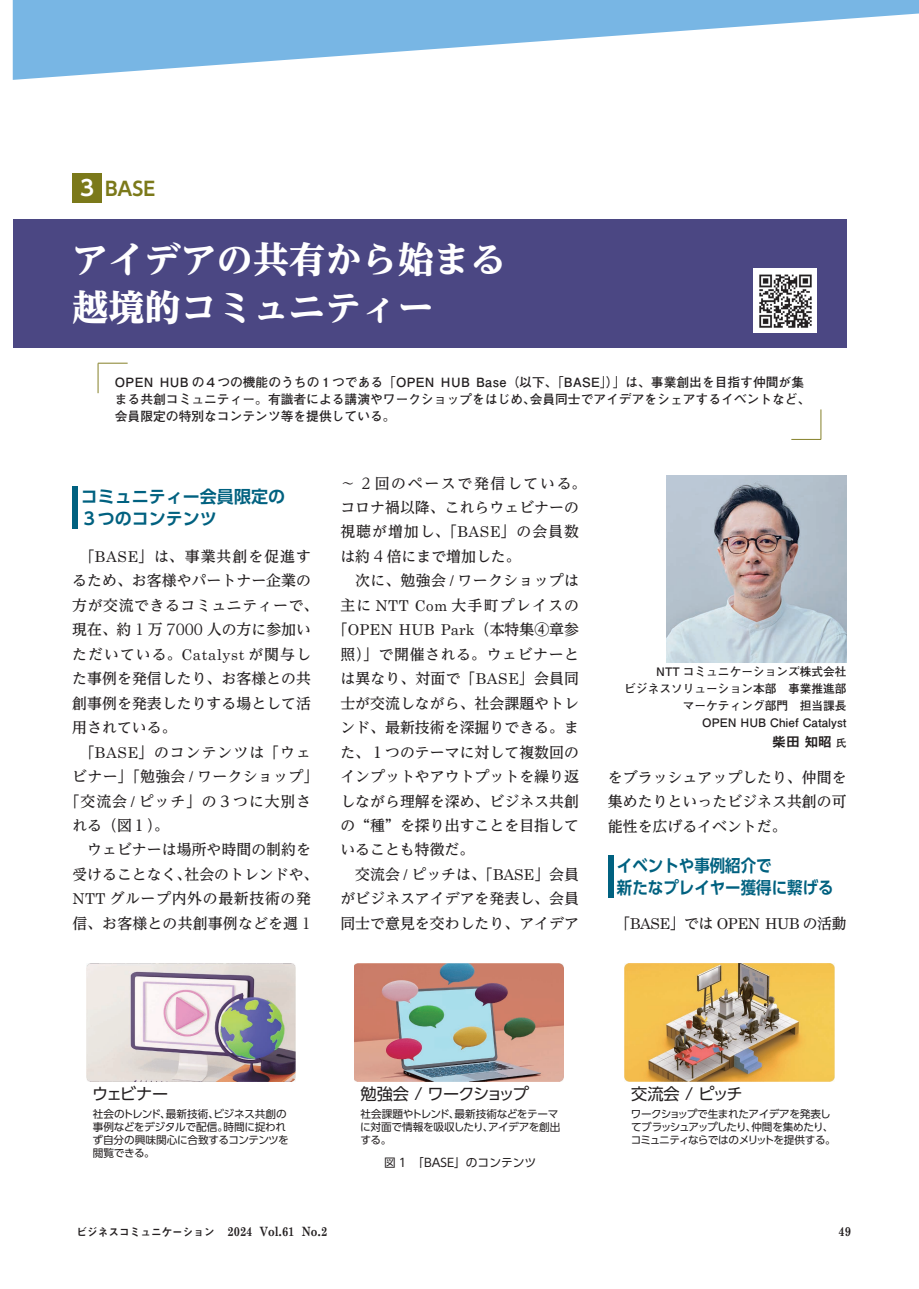
<style>
.page{position:relative;width:919px;height:1289px;background:#fff}
.page>*{position:absolute;margin:0;border:0;box-sizing:border-box;transform-origin:0 0}
.t1{font:800 36.15px/47.8px "UD Reimin Pro";color:#fff}
.t2{font:700 19.2px "UD Shin Go Pro De";color:#7b791a}
.t3{font:700 16.95px/22.4px "UD Shin Go Pro De";color:#006180;scale:.91 1}
.t4{font:700 16.95px/22.4px "UD Shin Go Pro De";color:#006180}
.t5{font:16.2px "UD Shin Go Pro";letter-spacing:-.075em;color:#231f20}
.t6{font:500 14.85px/24.5px "UD Reimin Pro";color:#231f20;text-align:justify}
.t7{font:500 14.85px/24.5px "UD Reimin Pro";letter-spacing:.02em;color:#231f20;text-align:right}
.t8{font:500 14.85px "UD Reimin Pro";letter-spacing:.065em;color:#231f20}
.t9{font:500 14.85px "UD Reimin Pro";letter-spacing:.07em;color:#231f20}
.t10{font:14.85px "Century Sb SI";letter-spacing:.01em;color:#231f20}
.t11{font:14.85px "Century Sb SI";letter-spacing:-.03em;color:#231f20}
.t12{font:500 14.85px "UD Reimin Pro";letter-spacing:.04em;color:#231f20}
.t13{font:500 14.85px "UD Reimin Pro";letter-spacing:.055em;color:#231f20}
.t14{font:500 14.85px "UD Reimin Pro";letter-spacing:.045em;color:#231f20}
.t15{font:13.8px "Midashi Go Pro MB31";color:#231f20}
.t16{font:700 12.75px/17px "Futo Go B101 Pro";color:#231f20}
.t17{font:12.75px "Century Sb Bold SI";color:#231f20;scale:.85 1}
.t18{font:700 11.7px/17px "Futo Go B101 Pro";color:#231f20;text-align:right}
.t19{font:11.7px "UD Shin Go Pro";color:#231f20}
.t20{font:10.65px/12.8px "UD Shin Go Pro";letter-spacing:-.03em;color:#231f20}
.t21{font:10.65px/12.8px "UD Shin Go Pro";letter-spacing:-.055em;color:#231f20}
.s1{font-size:21.3px;color:#fff}
.s2{font-family:"Century Sb SI";font-weight:400}
.s3{font-weight:400}
.s4{font-family:"UD Reimin Pro";font-weight:500}
.s5{font-family:"Futo Go B101 Pro";font-weight:700;font-size:10.65px}
.s6{font-family:"Midashi Go Pro MB31";font-size:10.65px}
</style>
<div class="page">
<svg style="left:13px;top:0;width:905px;height:80px;fill:#78b6e4"></svg>
<hr style="left:97px;top:363px;width:2px;height:30px;background:#8c8835">
<hr style="left:98px;top:362px;width:30px;height:2px;background:#8c8835">
<div style="left:72px;top:173px;width:30px;height:30px;background:#7b791a"></div>
<hr style="left:820px;top:409px;width:1px;height:30px;background:#8c8835">
<hr style="left:791px;top:439px;width:30px;height:1px;background:#8c8835">
<div style="left:72px;top:486px;width:5px;height:42px;background:#006180"></div>
<div style="left:13px;top:219px;width:833px;height:128px;background:#4b4783"></div>
<img style="left:666px;top:475px;width:180px;height:187px">
<img style="left:86px;top:963px;width:209px;height:118px">
<img style="left:624px;top:963px;width:209px;height:118px">
<img style="left:354px;top:963px;width:209px;height:118px">
<div style="left:608px;top:855px;width:5px;height:42px;background:#006180"></div>
<img style="left:753px;top:268px;width:63px;height:64px">
<p class="t2" style="left:80px;top:173px;width:77px"><span class="s1">3</span> BASE</p>
<h1 class="t1" style="left:72px;top:235px;width:435px">アイデアの共有から始まる越境的コミュニティー</h1>
<p class="t16" style="left:115px;top:372px;width:697px">OPEN HUB の４つの機能のうちの１つである「OPEN HUB Base（以下、「BASE」）」は、事業創出を目指す仲間が集まる共創コミュニティー。有識者による講演やワークショップをはじめ、会員同士でアイデアをシェアするイベントなど、会員限定の特別なコンテンツ等を提供している。</p>
<p class="t4" style="left:81px;top:484px;width:206px">コミュニティー会員限定の<br>３つのコンテンツ</p>
<p class="t8" style="left:80px;top:544px;width:233px">「<span class="s2">BASE</span>」は、事業共創を促進す</p>
<p class="t6" style="left:72px;top:568px;width:240px">るため、お客様やパートナー企業の</p>
<p class="t12" style="left:72px;top:593px;width:248px">方が交流できるコミュニティーで、</p>
<p class="t6" style="left:72px;top:617px;width:240px">現在、約 <span class="s3">1</span> 万 <span class="s3">7000</span> 人の方に参加い</p>
<p class="t9" style="left:72px;top:642px;width:240px">ただいている。<span class="s2">Catalyst</span> が関与し</p>
<p class="t6" style="left:72px;top:666px;width:240px">た事例を発信したり、お客様との共</p>
<p class="t6" style="left:72px;top:690px;width:240px">創事例を発表したりする場として活</p>
<p class="t6" style="left:72px;top:715px;width:106px">用されている。</p>
<p class="t8" style="left:80px;top:739px;width:233px">「<span class="s2">BASE</span>」のコンテンツは「ウェ</p>
<p class="t7" style="left:72px;top:763px;width:247px">ビナー」「勉強会 <span class="s2">/</span> ワークショップ」</p>
<p class="t13" style="left:65px;top:788px;width:248px">「交流会 <span class="s2">/</span> ピッチ」の３つに大別さ</p>
<p class="t6" style="left:72px;top:812px;width:98px">れる（図１）。</p>
<p class="t6" style="left:87px;top:837px;width:225px">ウェビナーは場所や時間の制約を</p>
<p class="t6" style="left:72px;top:861px;width:247px">受けることなく、社会のトレンドや、</p>
<p class="t14" style="left:72px;top:886px;width:240px"><span class="s2">NTT</span> グループ内外の最新技術の発</p>
<p class="t6" style="left:72px;top:910px;width:240px">信、お客様との共創事例などを週 <span class="s3">1</span></p>
<p class="t6" style="left:340px;top:470px;width:247px;text-align:left"><span class="s3">～ 2</span> 回のペースで発信している。コロナ禍以降、これらウェビナーの視聴が増加し、「<span class="s2">BASE</span>」の会員数は約 <span class="s3">4</span> 倍にまで増加した。</p>
<p class="t7" style="left:340px;top:568px;width:240px">次に、勉強会 <span class="s2">/</span> ワークショップは主に <span class="s2">NTT Com</span> 大手町プレイスの</p>
<p class="t10" style="left:333px;top:617px;width:247px"><span class="s4">「</span>OPEN HUB Park<span class="s4">（本特集④章参</span></p>
<p class="t6" style="left:340px;top:641px;width:240px">照）」で開催される。ウェビナーとは異なり、対面で「<span class="s2">BASE</span>」会員同士が交流しながら、社会課題やトレンド、最新技術を深掘りできる。また、１つのテーマに対して複数回のインプットやアウトプットを繰り返しながら理解を深め、ビジネス共創の“種”を探り出すことを目指していることも特徴だ。</p>
<p class="t6" style="left:340px;top:861px;width:240px;text-indent:15px">交流会 <span class="s2">/</span> ピッチは、「<span class="s2">BASE</span>」会員がビジネスアイデアを発表し、会員同士で意見を交わしたり、アイデア</p>
<p class="t18" style="left:624px;top:661px;width:224px">NTT コミュニケーションズ株式会社<br>ビジネスソリューション本部　事業推進部マーケティング部門　担当課長<br>OPEN HUB Chief Catalyst</p>
<p class="t15" style="left:772px;top:730px;width:76px">柴田 知昭<span class="s5">氏</span></p>
<p class="t6" style="left:608px;top:764px;width:240px">をブラッシュアップしたり、仲間を集めたりといったビジネス共創の可能性を広げるイベントだ。</p>
<p class="t3" style="left:617px;top:853px;width:240px">イベントや事例紹介で<br>新たなプレイヤー獲得に繋げる</p>
<p class="t11" style="left:615px;top:911px;width:233px"><span class="s4">「</span>BASE<span class="s4">」では</span> OPEN HUB <span class="s4">の活動</span></p>
<p class="t5" style="left:92px;top:1080px;width:78px">ウェビナー</p>
<p class="t5" style="left:360px;top:1080px;width:170px">勉強会 / ワークショップ</p>
<p class="t5" style="left:631px;top:1080px;width:113px">交流会 / ピッチ</p>
<p class="t20" style="left:93px;top:1107px;width:198px">社会のトレンド、最新技術、ビジネス共創の事例などをデジタルで配信。時間に捉われず自分の興味関心に合致するコンテンツを閲覧できる。</p>
<p class="t20" style="left:360px;top:1107px;width:202px">社会課題やトレンド、最新技術などをテーマに対面で情報を吸収したり、アイデアを創出する。</p>
<p class="t21" style="left:630px;top:1107px;width:207px">ワークショップで生まれたアイデアを発表してブラッシュアップしたり、仲間を集めたり、コミュニティならではのメリットを提供する。</p>
<p class="t19" style="left:384px;top:1153px;width:153px">図 1　「BASE」のコンテンツ</p>
<p class="t17" style="left:77px;top:1221px;width:296px"><span class="s6">ビジネスコミュニケーション</span> 2024 Vol.61 No.2</p>
<p class="t17" style="left:838px;top:1221px;width:16px">49</p>
</div>
